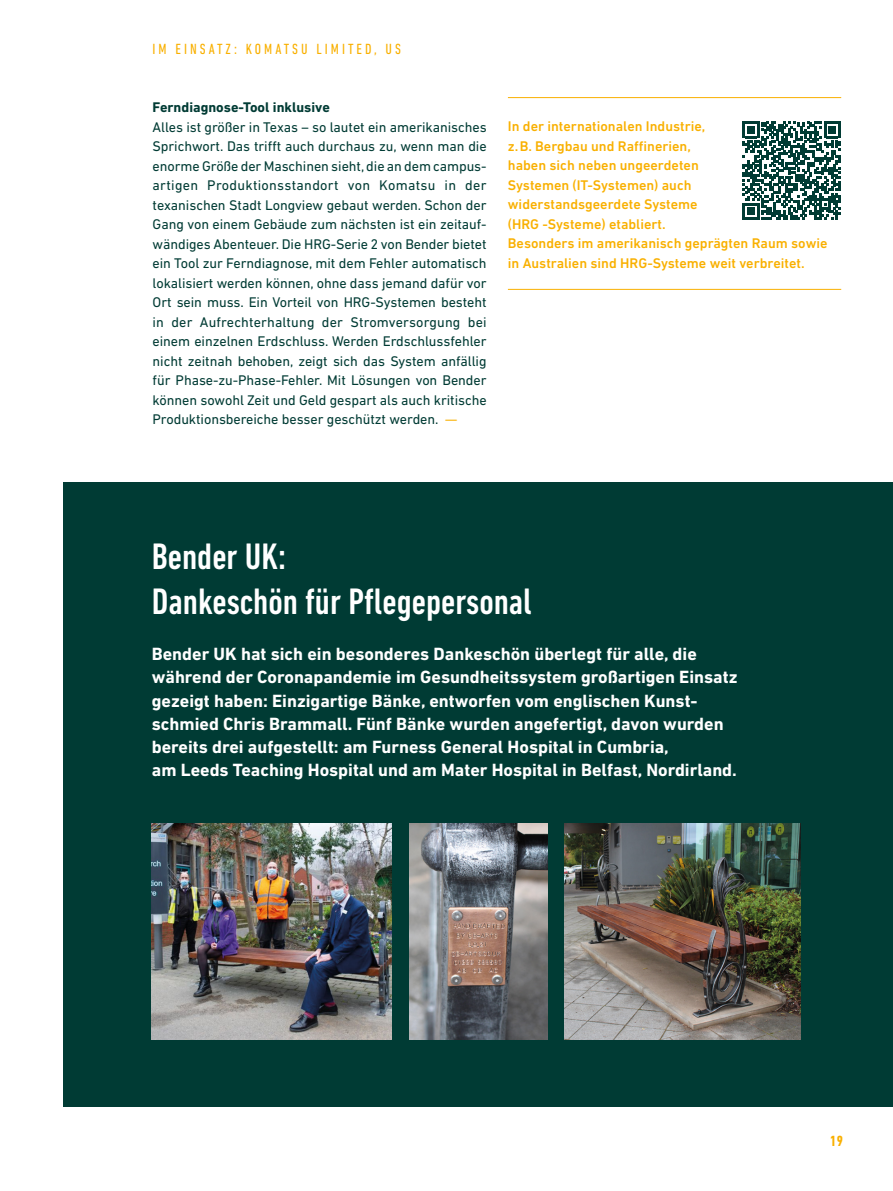
<style>
.page{position:relative;width:893px;height:1191px;background:#fff}
.page>*{position:absolute;margin:0;border:0;box-sizing:border-box;transform-origin:0 0}
.t1{font:500 condensed 37.5px/45px "DIN Next LT Pro";color:#fff}
.t2{font:700 18px/23.2px "DIN Next LT Pro";color:#fff}
.t3{font:condensed 15px "DIN Next LT Pro";letter-spacing:.2em;color:#f9b000}
.t4{font:700 condensed 15px "DIN Next LT Pro";color:#f9b000}
.t5{font:14.25px/19.5px "DIN Next LT Pro";letter-spacing:-.005em;color:#003b34;text-align:justify}
.t6{font:500 14.25px/19.5px "DIN Next LT Pro";color:#f9b000}
.t7{font:700 14.25px "DIN Next LT Pro";color:#003b34}
.s1{color:#f9b000}
</style>
<div class="page">
<hr style="left:508px;top:97px;width:333px;height:1px;background:#f9b000">
<hr style="left:508px;top:289px;width:333px;height:1px;background:#f9b000">
<div style="left:64px;top:483px;width:829px;height:624px;background:#003b34"></div>
<img style="left:564px;top:823px;width:237px;height:216px">
<img style="left:152px;top:824px;width:239px;height:215px">
<img style="left:409px;top:824px;width:138px;height:215px">
<svg style="left:743px;top:122px;width:97px;height:97px"></svg>
<p class="t3" style="left:153px;top:40px;width:250px">IM EINSATZ: KOMATSU LIMITED, US</p>
<p class="t7" style="left:153px;top:99px;width:179px">Ferndiagnose-Tool inklusive</p>
<p class="t5" style="left:153px;top:117px;width:336px">Alles ist größer in Texas – so lautet ein amerikanisches Sprichwort. Das trifft auch durchaus zu, wenn man die enorme Größe der Maschinen sieht, die an dem campus&shy;artigen Produktionsstandort von Komatsu in der texanischen Stadt Longview gebaut werden. Schon der Gang von einem Gebäude zum nächsten ist ein zeitauf&shy;wändiges Abenteuer. Die HRG-Serie 2 von Bender bietet ein Tool zur Ferndiagnose, mit dem Fehler automatisch lokalisiert werden können, ohne dass jemand dafür vor Ort sein muss. Ein Vorteil von HRG-Systemen besteht in der Aufrechterhaltung der Stromversorgung bei einem einzelnen Erdschluss. Werden Erdschlussfehler nicht zeitnah behoben, zeigt sich das System anfällig für Phase-zu-Phase-Fehler. Mit Lösungen von Bender können sowohl Zeit und Geld gespart als auch kritische Produktionsbereiche besser geschützt werden. <span class="s1">—</span></p>
<p class="t6" style="left:508px;top:117px;width:321px">In der internationalen Industrie,<br>z.B. Bergbau und Raffinerien,<br>haben sich neben ungeerdeten<br>Systemen (IT-Systemen) auch widerstandsgeerdete Systeme<br>(HRG -Systeme) etabliert.<br>Besonders im amerikanisch geprägten Raum sowie in Australien sind HRG-Systeme weit verbreitet.</p>
<h1 class="t1" style="left:152px;top:534px;width:382px">Bender UK:<br>Dankeschön für Pflegepersonal</h1>
<p class="t2" style="left:152px;top:642px;width:587px">Bender UK hat sich ein besonderes Dankeschön überlegt für alle, die während der Coronapandemie im Gesundheitssystem großartigen Einsatz gezeigt haben: Einzigartige Bänke, entworfen vom englischen Kunst&shy;schmied Chris Brammall. Fünf Bänke wurden angefertigt, davon wurden bereits drei aufgestellt: am Furness General Hospital in Cumbria,<br>am Leeds Teaching Hospital und am Mater Hospital in Belfast, Nordirland.</p>
<p class="t4" style="left:830px;top:1132px;width:14px">19</p>
</div>
